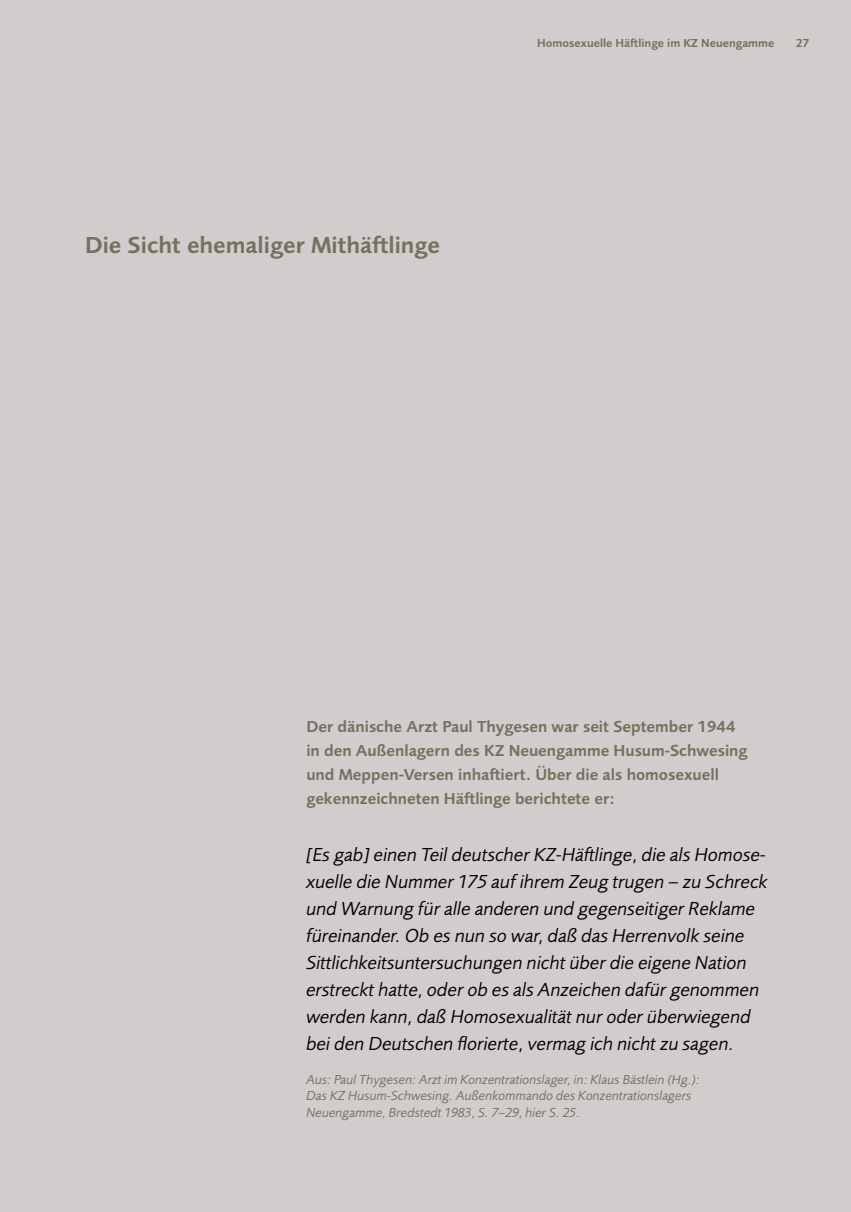
<style>
.page{position:relative;width:851px;height:1212px;background:#fff}
.page>*{position:absolute;margin:0;border:0;box-sizing:border-box;transform-origin:0 0}
.t1{font:600 24px "Foundry Sans";color:#75705f}
.t2{font:italic 19.5px/27px "Foundry Sans";color:#000}
.t3{font:600 16.5px/24px "Foundry Sans";color:#75705f}
.t4{font:italic 13.5px/16.8px "Foundry Sans";color:#75705f}
.t5{font:600 12px "Foundry Sans";color:#75705f}
</style>
<div class="page">
<div style="left:0;top:0;width:850px;height:1212px;background:#d2cccc"></div>
<p class="t1" style="left:85px;top:227px;width:356px">Die Sicht ehemaliger Mithäftlinge</p>
<p class="t5" style="left:537px;top:34px;width:238px">Homosexuelle Häftlinge im KZ Neuengamme</p>
<p class="t5" style="left:795px;top:34px;width:15px">27</p>
<p class="t3" style="left:306px;top:713px;width:442px">Der dänische Arzt Paul Thygesen war seit September 1944 in den Außenlagern des KZ Neuengamme Husum-Schwesing und Meppen-Versen inhaftiert. Über die als homosexuell gekennzeichneten Häftlinge berichtete er:</p>
<p class="t2" style="left:306px;top:839px;width:463px">[Es gab] einen Teil deutscher KZ-Häftlinge, die als Homose&shy;xuelle die Nummer 175 auf ihrem Zeug trugen – zu Schreck und Warnung für alle anderen und gegenseitiger Reklame füreinander. Ob es nun so war, daß das Herrenvolk seine Sittlichkeitsuntersuchungen nicht über die eigene Nation erstreckt hatte, oder ob es als Anzeichen dafür genommen werden kann, daß Homosexualität nur oder überwiegend bei den Deutschen florierte, vermag ich nicht zu sagen.</p>
<p class="t4" style="left:306px;top:1070px;width:395px">Aus: Paul Thygesen: Arzt im Konzentrationslager, in: Klaus Bästlein (Hg.):<br>Das KZ Husum-Schwesing. Außenkommando des Konzentrationslagers<br>Neuengamme, Bredstedt 1983, S. 7–29, hier S. 25.</p>
</div>
